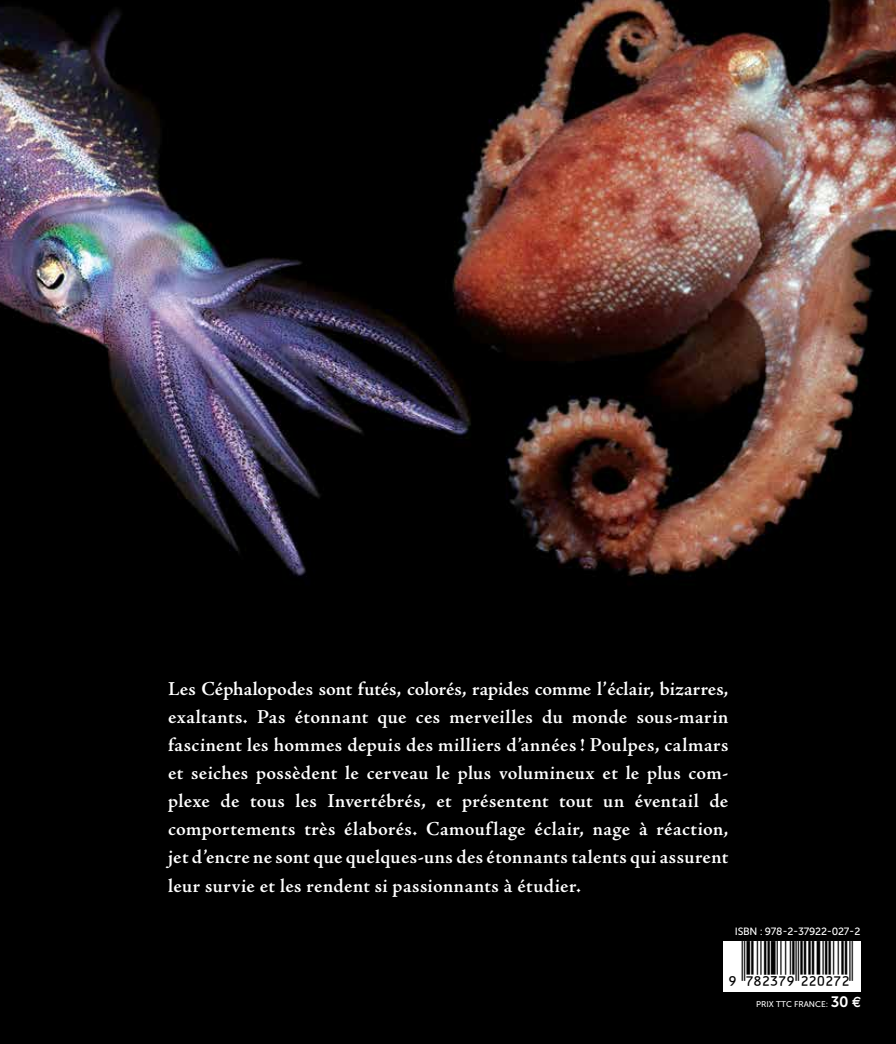
<style>
.page{position:relative;width:896px;height:1044px;background:#fff}
.page>*{position:absolute;margin:0;border:0;box-sizing:border-box;transform-origin:0 0}
.t1{font:45px "Ean Lin P36";color:#000}
.t2{font:600 19.8px/28px "Adobe Jenson Pro";letter-spacing:.02em;color:#fff;text-align:justify}
.t3{font:10.5px "Museo Sans 500";letter-spacing:-.025em;color:#fff}
.t4{font:8.25px "Museo Sans 500";color:#fff}
.s1{font-family:"Museo Sans 700";font-size:15px}
.s2{font-family:"Euro Sans";font-weight:700;font-size:15px}
</style>
<div class="page">
<img style="left:0;top:0;width:895px;height:1043px">
<div style="left:722px;top:941px;width:138px;height:50px;background:#fff"></div>
<p class="t2" style="left:168px;top:674px;width:561px">Les Céphalopodes sont futés, colorés, rapides comme l’éclair, bizarres, exaltants. Pas étonnant que ces merveilles du monde sous-marin fascinent les hommes depuis des milliers d’années! Poulpes, calmars et seiches possèdent le cerveau le plus volumineux et le plus com&shy;plexe de tous les Invertébrés, et présentent tout un éventail de comportements très élaborés. Camouflage éclair, nage à réaction, jet d’encre ne sont que quelques-uns des étonnants talents qui assurent leur survie et les rendent si passionnants à étudier.</p>
<p class="t3" style="left:734px;top:925px;width:127px">ISBN : 978-2-37922-027-2</p>
<h1 class="t1" style="left:716px;top:926px;width:138px">,!7IC3H9-CCACHC!</h1>
<p class="t4" style="left:756px;top:999px;width:106px">PRIX TTC FRANCE : <span class="s1">30</span> <span class="s2">€</span></p>
</div>
